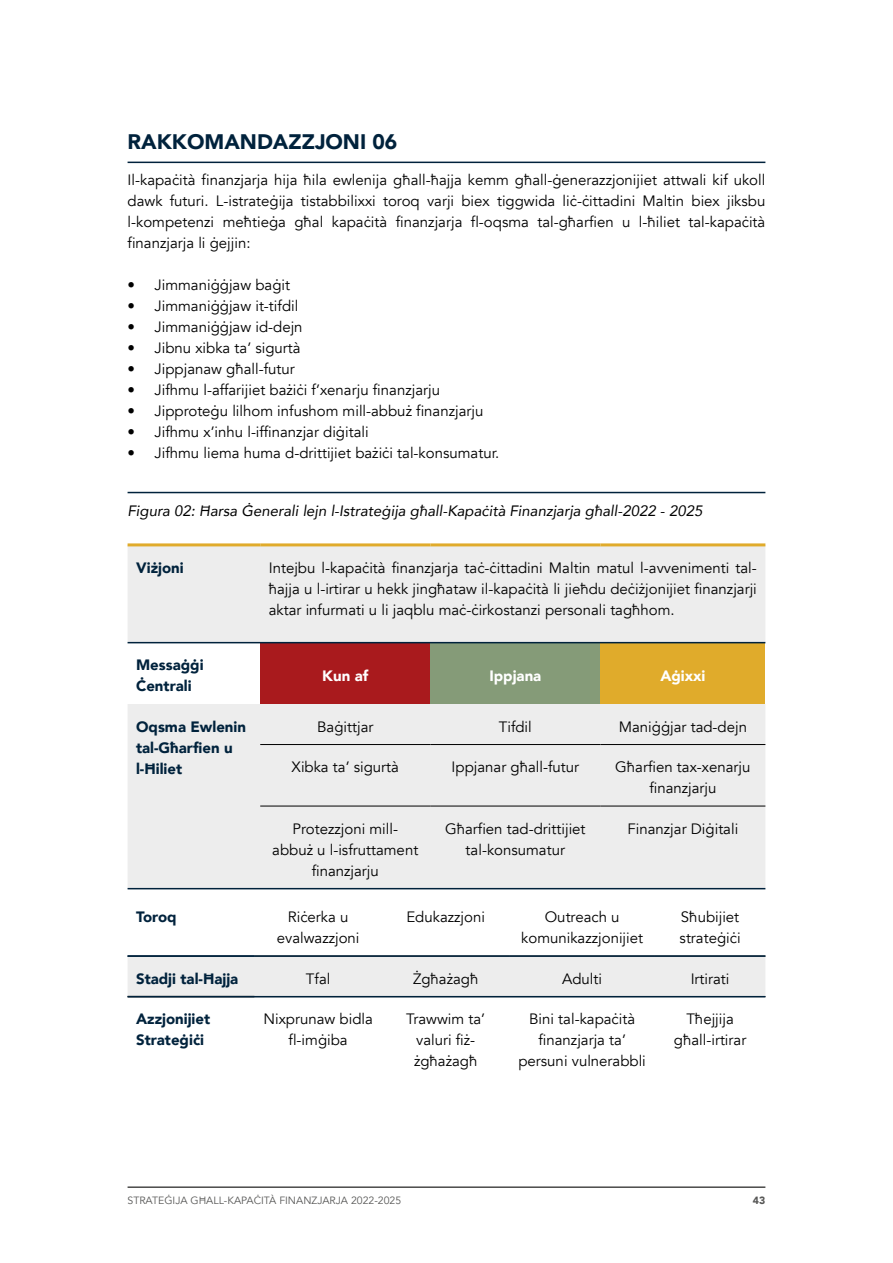
<style>
.page{position:relative;width:893px;height:1263px;background:#fff}
.page>*{position:absolute;margin:0;border:0;box-sizing:border-box;transform-origin:0 0}
.t1{font:900 21px "Avenir";color:#00223c}
.t2{font:15px/21px "Avenir";color:#000;text-align:center}
.t3{font:900 15px/21px "Avenir";color:#00223c}
.t4{font:italic 15px "Avenir";color:#000}
.t5{font:900 15px "Avenir";color:#fff}
.t6{font:10.5px "Avenir";color:#575756}
.t7{font:900 10.5px "Avenir";color:#575756}
</style>
<div class="page">
<div style="left:128px;top:546px;width:637px;height:342px;background:#ededed"></div>
<div style="left:260px;top:642px;width:170px;height:62px;background:#a91a1d"></div>
<div style="left:430px;top:642px;width:170px;height:62px;background:#859b78"></div>
<div style="left:600px;top:642px;width:165px;height:62px;background:#e0ab2b"></div>
<hr style="left:260px;top:744px;width:170px;height:1px;background:#000">
<hr style="left:430px;top:744px;width:170px;height:1px;background:#000">
<hr style="left:600px;top:744px;width:165px;height:1px;background:#000">
<hr style="left:260px;top:806px;width:170px;height:1px;background:#000">
<hr style="left:430px;top:806px;width:170px;height:1px;background:#000">
<hr style="left:600px;top:806px;width:165px;height:1px;background:#000">
<hr style="left:128px;top:543px;width:132px;height:3px;background:#e0ab2b">
<hr style="left:260px;top:543px;width:170px;height:3px;background:#e0ab2b">
<hr style="left:430px;top:543px;width:170px;height:3px;background:#e0ab2b">
<hr style="left:600px;top:543px;width:165px;height:3px;background:#e0ab2b">
<div style="left:128px;top:957px;width:637px;height:39px;background:#ededed"></div>
<hr style="left:128px;top:162px;width:637px;height:1px;background:#00223c">
<hr style="left:128px;top:642px;width:637px;height:1px;background:#00223c">
<hr style="left:128px;top:888px;width:637px;height:1px;background:#00223c">
<hr style="left:128px;top:955px;width:637px;height:2px;background:#00223c">
<hr style="left:128px;top:996px;width:637px;height:1px;background:#00223c">
<hr style="left:128px;top:492px;width:637px;height:1px;background:#00223c">
<hr style="left:128px;top:1186px;width:637px;height:2px;background:#4a4a49">
<h1 class="t1" style="left:128px;top:123px;width:271px">RAKKOMANDAZZJONI 06</h1>
<p class="t2" style="left:128px;top:169px;width:639px;text-align:justify">Il-kapaċità finanzjarja hija ħila ewlenija għall-ħajja kemm għall-ġenerazzjonijiet attwali kif ukoll dawk futuri. L-istrateġija tistabbilixxi toroq varji biex tiggwida liċ-ċittadini Maltin biex jiksbu l-kompetenzi meħtieġa għal kapaċità finanzjarja fl-oqsma tal-għarfien u l-ħiliet tal-kapaċità finanzjarja li ġejjin:</p>
<p class="t2" style="left:128px;top:274px;width:164px">• Jimmaniġġjaw baġit</p>
<p class="t2" style="left:128px;top:295px;width:172px">• Jimmaniġġjaw it-tifdil</p>
<p class="t2" style="left:128px;top:316px;width:177px">• Jimmaniġġjaw id-dejn</p>
<p class="t2" style="left:128px;top:337px;width:175px">• Jibnu xibka ta’ sigurtà</p>
<p class="t2" style="left:128px;top:358px;width:169px">• Jippjanaw għall-futur</p>
<p class="t2" style="left:128px;top:379px;width:314px">• Jifhmu l-affarijiet bażiċi f’xenarju finanzjarju</p>
<p class="t2" style="left:128px;top:400px;width:357px">• Jipproteġu lilhom infushom mill-abbuż finanzjarju</p>
<p class="t2" style="left:128px;top:421px;width:243px">• Jifhmu x’inhu l-iffinanzjar diġitali</p>
<p class="t2" style="left:128px;top:442px;width:373px">• Jifhmu liema huma d-drittijiet bażiċi tal-konsumatur.</p>
<p class="t4" style="left:128px;top:502px;width:576px">Figura 02: Ħarsa Ġenerali lejn l-Istrateġija għall-Kapaċità Finanzjarja għall-2022 - 2025</p>
<p class="t3" style="left:136px;top:557px;width:49px">Viżjoni</p>
<p class="t2" style="left:269px;top:557px;width:490px;text-align:justify">Intejbu l-kapaċità finanzjarja taċ-ċittadini Maltin matul l-avvenimenti tal&shy;ħajja u l-irtirar u hekk jingħataw il-kapaċità li jieħdu deċiżjonijiet finanzjarji aktar infurmati u li jaqblu maċ-ċirkostanzi personali tagħhom.</p>
<p class="t3" style="left:136px;top:654px;width:69px">Messaġġi<br>Ċentrali</p>
<p class="t5" style="left:322px;top:663px;width:48px">Kun af</p>
<p class="t5" style="left:489px;top:663px;width:53px">Ippjana</p>
<p class="t5" style="left:660px;top:663px;width:47px">Aġixxi</p>
<p class="t3" style="left:136px;top:716px;width:111px">Oqsma Ewlenin tal-Għarfien u l-Ħiliet</p>
<p class="t2" style="left:317px;top:716px;width:58px">Baġittjar</p>
<p class="t2" style="left:499px;top:716px;width:34px">Tifdil</p>
<p class="t2" style="left:619px;top:716px;width:130px">Maniġġjar tad-dejn</p>
<p class="t2" style="left:292px;top:757px;width:109px">Xibka ta’ sigurtà</p>
<p class="t2" style="left:452px;top:757px;width:129px">Ippjanar għall-futur</p>
<p class="t2" style="left:615px;top:757px;width:137px">Għarfien tax-xenarju finanzjarju</p>
<p class="t2" style="left:272px;top:818px;width:148px">Protezzjoni mill&shy;abbuż u l-isfruttament finanzjarju</p>
<p class="t2" style="left:445px;top:818px;width:142px">Għarfien tad-drittijiet tal-konsumatur</p>
<p class="t2" style="left:627px;top:818px;width:112px">Finanzjar Diġitali</p>
<p class="t3" style="left:136px;top:906px;width:42px">Toroq</p>
<p class="t2" style="left:277px;top:907px;width:84px">Riċerka u evalwazzjoni</p>
<p class="t2" style="left:406px;top:907px;width:80px">Edukazzjoni</p>
<p class="t2" style="left:521px;top:907px;width:123px">Outreach u komunikazzjonijiet</p>
<p class="t2" style="left:680px;top:907px;width:63px;text-align:left">Sħubijiet strateġiċi</p>
<p class="t3" style="left:136px;top:968px;width:104px">Stadji tal-Ħajja</p>
<p class="t2" style="left:306px;top:968px;width:26px">Tfal</p>
<p class="t2" style="left:413px;top:968px;width:67px">Żgħażagħ</p>
<p class="t2" style="left:562px;top:968px;width:41px">Adulti</p>
<p class="t2" style="left:691px;top:968px;width:40px">Irtirati</p>
<p class="t3" style="left:136px;top:1008px;width:76px">Azzjonijiet<br>Strateġiċi</p>
<p class="t2" style="left:263px;top:1009px;width:111px">Nixprunaw bidla fl-imġiba</p>
<p class="t2" style="left:406px;top:1009px;width:80px">Trawwim ta’ valuri fiż&shy;żgħażagħ</p>
<p class="t2" style="left:518px;top:1009px;width:129px">Bini tal-kapaċità finanzjarja ta’ persuni vulnerabbli</p>
<p class="t2" style="left:674px;top:1009px;width:74px">Tħejjija għall-irtirar</p>
<p class="t6" style="left:128px;top:1194px;width:275px">STRATEĠIJA GĦALL-KAPAĊITÀ FINANZJARJA 2022-2025</p>
<p class="t7" style="left:753px;top:1192px;width:14px">43</p>
</div>
